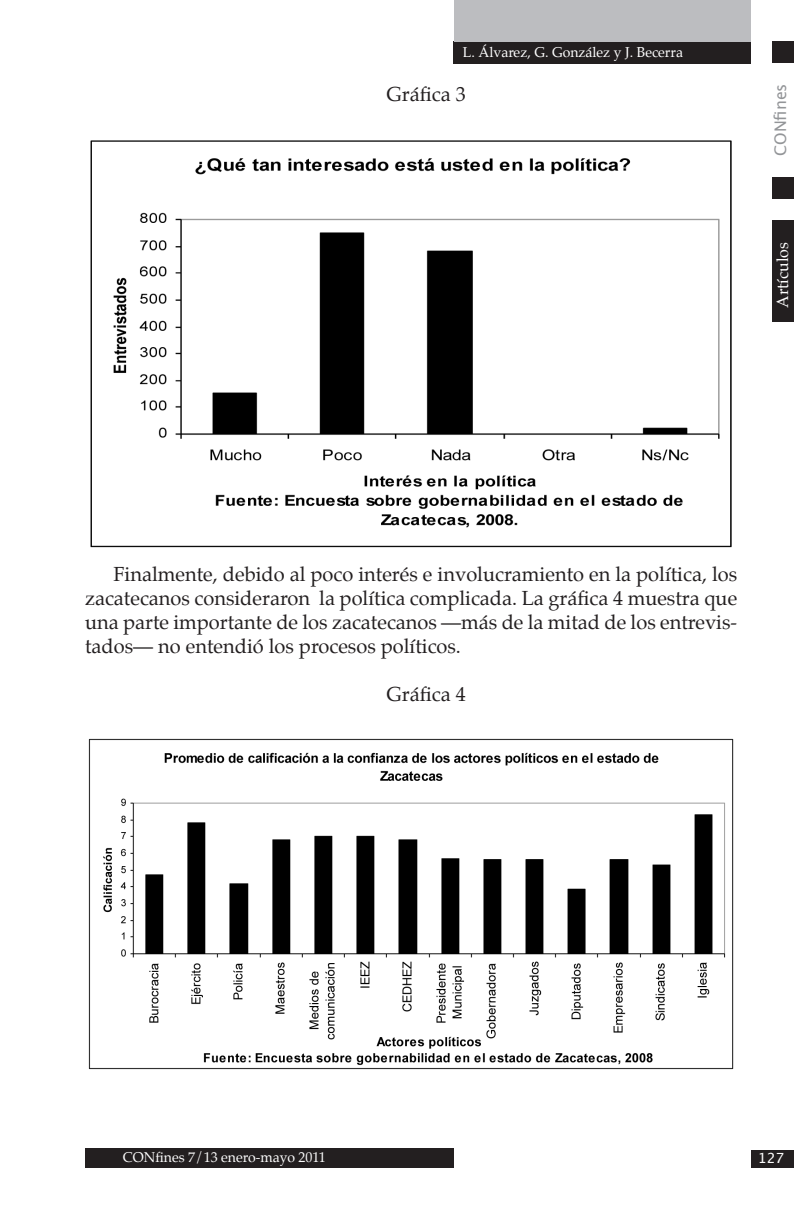
<style>
.page{position:relative;width:794px;height:1224px;background:#fff}
.page>*{position:absolute;margin:0;border:0;box-sizing:border-box;transform-origin:0 0}
.t1{font:20px/24px "Palatino";color:#231f20;text-align:justify}
.t2{font:16px "Palatino";color:#fff}
.t3{font:16px "Lucida Grande";color:#939598}
.t4{font:14px "Palatino";color:#fff}
.t5{font:14px "Palatino";color:#fdfdfd}
.t6{font:14px "Lucida Grande";color:#fdfdfd}
</style>
<div class="page">
<div style="left:454px;top:41px;width:297px;height:22px;background:#231f20"></div>
<div style="left:454px;top:0;width:296px;height:41px;background:#bcbdc0"></div>
<div style="left:772px;top:41px;width:22px;height:22px;background:#231f20"></div>
<div style="left:85px;top:1148px;width:369px;height:19px;background:#231f20"></div>
<div style="left:772px;top:177px;width:22px;height:21px;background:#231f20"></div>
<div style="left:751px;top:1150px;width:42px;height:17px;background:#231f20"></div>
<div style="left:772px;top:220px;width:22px;height:101px;background:#231f20"></div>
<img style="left:90px;top:140px;width:642px;height:408px">
<img style="left:88px;top:738px;width:646px;height:332px">
<p class="t4" style="left:463px;top:41px;width:222px">L. Álvarez, G. González y J. Becerra</p>
<p class="t1" style="left:386px;top:83px;width:81px">Gráfica 3</p>
<p class="t3" style="left:771px;top:156px;width:74px;rotate:-90deg">CONfines</p>
<p class="t2" style="left:769px;top:308px;width:67px;rotate:-90deg">Artículos</p>
<p class="t1" style="left:85px;top:563px;width:653px;text-indent:28px">Finalmente, debido al poco interés e involucramiento en la política, los zacatecanos consideraron la política complicada. La gráfica 4 muestra que una parte importante de los zacatecanos —más de la mitad de los entrevis&shy;tados— no entendió los procesos políticos.</p>
<p class="t1" style="left:386px;top:683px;width:81px">Gráfica 4</p>
<p class="t5" style="left:123px;top:1146px;width:204px">CONfines 7/13 enero-mayo 2011</p>
<p class="t6" style="left:758px;top:1150px;width:28px">127</p>
</div>
